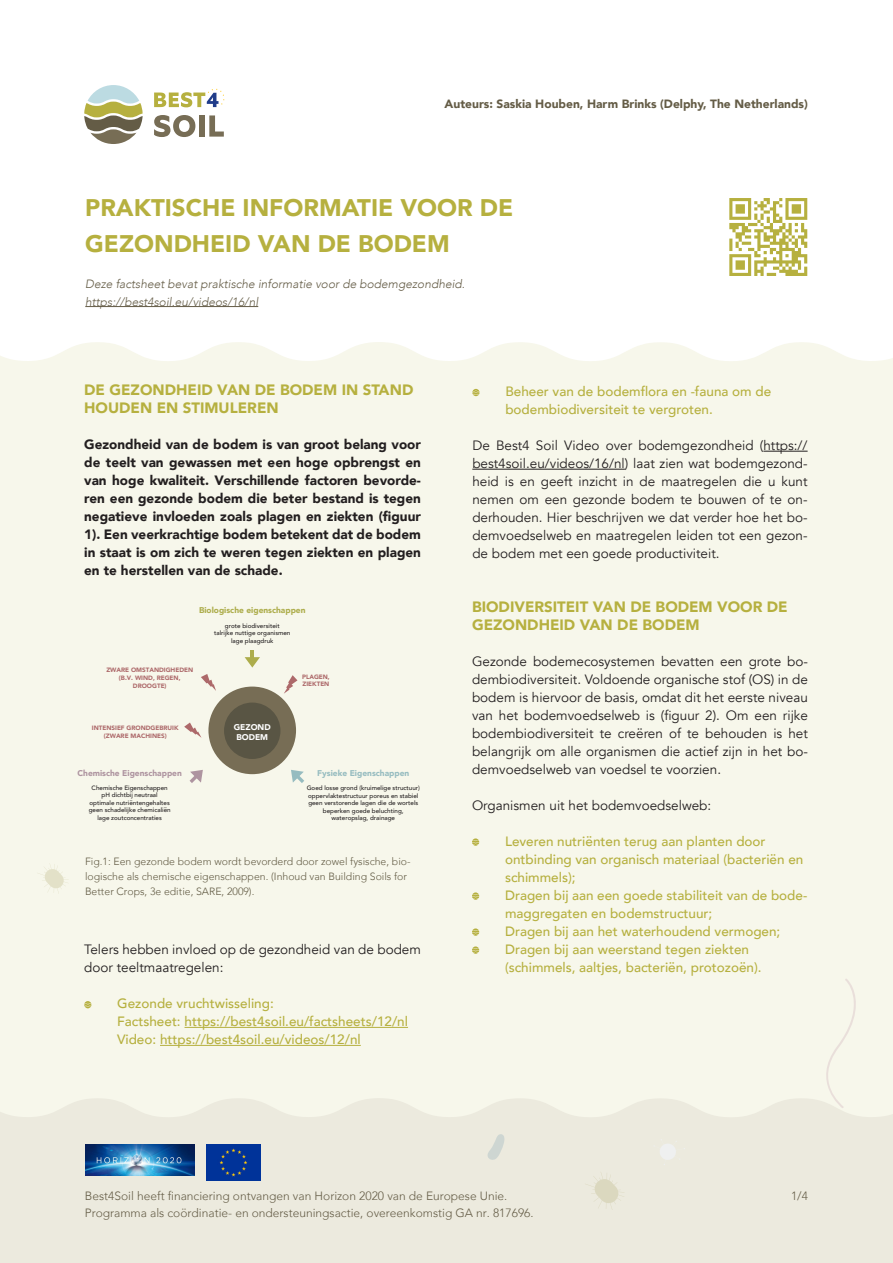
<style>
.page{position:relative;width:893px;height:1263px;background:#fff}
.page>*{position:absolute;margin:0;border:0;box-sizing:border-box;transform-origin:0 0}
.t1{font:900 24px "Avenir";color:#b6b03f}
.t2{font:900 15px/18px "Avenir";color:#b6b03f}
.t3{font:13.5px/18px "Avenir";color:#231f20;text-align:justify}
.t4{font:500 13.5px "Avenir";color:#b6b03f}
.t5{font:900 13.5px/18px "Avenir";color:#231f20;text-align:justify}
.t6{font:300 12px "Avenir";color:#645c46}
.t7{font:italic 300 12px "Avenir";color:#645c46}
.t8{font:900 12px "Avenir";color:#645c46}
.t9{font:300 10.5px/15px "Avenir";color:#635c45}
.t10{font:900 8.4px "Avenir";color:#adad4b}
.t11{font:900 8.4px "Avenir";color:#ae94a0}
.t12{font:900 8.4px "Avenir";color:#96bcc0}
.t13{font:900 8.25px/10.1px "Avenir";color:#fff;text-align:center}
.t14{font:500 6.3px/7.5px "Avenir";color:#231f20;text-align:center}
.t15{font:900 6.3px/7.5px "Avenir";color:#ad696a;text-align:center}
</style>
<div class="page">
<div style="left:0;top:342px;width:893px;height:756px;background:#f7f7eb"></div>
<div style="left:0;top:1098px;width:893px;height:165px;background:#eceade"></div>
<svg style="left:585px;top:1172px;width:40px;height:38px;background:#e6e4d4"></svg>
<div style="left:810px;top:978px;width:54px;height:130px;background:#f7f7eb"></div>
<svg style="left:653px;top:1139px;width:32px;height:26px"></svg>
<svg style="left:487px;top:1134px;width:19px;height:27px"></svg>
<svg style="left:37px;top:863px;width:32px;height:31px"></svg>
<img style="left:85px;top:1144px;width:109px;height:31px">
<img style="left:207px;top:1144px;width:53px;height:36px">
<div style="left:208px;top:686px;width:88px;height:88px;background:#776d55;border-radius:50%"></div>
<div style="left:224px;top:702px;width:56px;height:57px;background:#595544;border-radius:50%"></div>
<svg style="left:245px;top:650px;width:15px;height:17px"></svg>
<svg style="left:291px;top:770px;width:13px;height:13px"></svg>
<svg style="left:190px;top:770px;width:13px;height:13px"></svg>
<svg style="left:201px;top:674px;width:15px;height:17px"></svg>
<svg style="left:184px;top:722px;width:17px;height:16px"></svg>
<svg style="left:284px;top:675px;width:13px;height:19px"></svg>
<hr style="left:184px;top:1027px;width:224px;height:1px;background:#b6b03f">
<hr style="left:160px;top:1045px;width:201px;height:1px;background:#b6b03f">
<svg style="left:84px;top:1001px;width:7px;height:7px"></svg>
<hr style="left:85px;top:306px;width:173px;height:1px;background:#645c46">
<svg style="left:84px;top:85px;width:59px;height:59px"></svg>
<svg style="left:154px;top:115px;width:41px;height:22px"></svg>
<div style="left:199px;top:115px;width:6px;height:22px;background:#776d55"></div>
<svg style="left:209px;top:115px;width:15px;height:22px"></svg>
<svg style="left:154px;top:89px;width:70px;height:18px"></svg>
<svg style="left:472px;top:838px;width:7px;height:8px"></svg>
<svg style="left:472px;top:892px;width:7px;height:8px"></svg>
<svg style="left:472px;top:928px;width:7px;height:8px"></svg>
<svg style="left:472px;top:946px;width:7px;height:8px"></svg>
<svg style="left:729px;top:198px;width:78px;height:78px"></svg>
<hr style="left:763px;top:451px;width:45px;height:1px;background:#231f20">
<hr style="left:472px;top:469px;width:153px;height:1px;background:#231f20">
<svg style="left:472px;top:389px;width:8px;height:7px"></svg>
<p class="t8" style="left:445px;top:93px;width:365px">Auteurs: Saskia Houben, Harm Brinks (Delphy, The Netherlands)</p>
<p class="t1" style="left:85px;top:187px;width:429px">PRAKTISCHE INFORMATIE VOOR DE</p>
<p class="t1" style="left:85px;top:223px;width:366px">GEZONDHEID VAN DE BODEM</p>
<p class="t7" style="left:85px;top:276px;width:381px">Deze factsheet bevat praktische informatie voor de bodemgezondheid.</p>
<p class="t7" style="left:85px;top:294px;width:174px">https://best4soil.eu/videos/16/nl</p>
<p class="t2" style="left:84px;top:381px;width:331px">DE GEZONDHEID VAN DE BODEM IN STAND<br>HOUDEN EN STIMULEREN</p>
<p class="t5" style="left:84px;top:435px;width:338px">Gezondheid van de bodem is van groot belang voor de teelt van gewassen met een hoge opbrengst en van hoge kwaliteit. Verschillende factoren bevorde&shy;ren een gezonde bodem die beter bestand is tegen negatieve invloeden zoals plagen en ziekten (figuur 1). Een veerkrachtige bodem betekent dat de bodem in staat is om zich te weren tegen ziekten en plagen en te herstellen van de schade.</p>
<p class="t10" style="left:199px;top:603px;width:108px">Biologische eigenschappen</p>
<p class="t14" style="left:214px;top:621px;width:78px">grote biodiversiteit<br>talrijke nuttige organismen lage plaagdruk</p>
<p class="t15" style="left:106px;top:666px;width:88px">ZWARE OMSTANDIGHEDEN (B.V. WIND, REGEN,<br>DROOGTE)</p>
<p class="t15" style="left:92px;top:724px;width:88px">INTENSIEF GRONDGEBRUIK (ZWARE MACHINES)</p>
<p class="t11" style="left:78px;top:765px;width:106px">Chemische Eigenschappen</p>
<p class="t14" style="left:89px;top:783px;width:83px">Chemische Eigenschappen pH dichtbij neutraal optimale nutriëntengehaltes geen schadelijke chemicaliën lage zoutconcentraties</p>
<p class="t13" style="left:234px;top:722px;width:38px">GEZOND<br>BODEM</p>
<p class="t15" style="left:302px;top:672px;width:29px;text-align:left">PLAGEN,<br>ZIEKTEN</p>
<p class="t12" style="left:317px;top:766px;width:93px">Fysieke Eigenschappen</p>
<p class="t14" style="left:307px;top:784px;width:115px">Goed losse grond (kruimelige structuur) oppervlaktestructuur poreus en stabiel geen verstorende lagen die de wortels beperken goede beluchting, wateropslag, drainage</p>
<p class="t9" style="left:85px;top:854px;width:327px">Fig.1: Een gezonde bodem wordt bevorderd door zowel fysische, bio&shy;logische als chemische eigenschappen. (Inhoud van Building Soils for<br>Better Crops, 3e editie, SARE, 2009).</p>
<p class="t3" style="left:84px;top:941px;width:338px">Telers hebben invloed op de gezondheid van de bodem door teeltmaatregelen:</p>
<p class="t4" style="left:117px;top:992px;width:158px">Gezonde vruchtwisseling:</p>
<p class="t4" style="left:117px;top:1010px;width:292px">Factsheet: https://best4soil.eu/factsheets/12/nl</p>
<p class="t4" style="left:117px;top:1028px;width:245px">Video: https://best4soil.eu/videos/12/nl</p>
<p class="t4" style="left:505px;top:380px;width:267px">Beheer van de bodemflora en -fauna om de</p>
<p class="t4" style="left:505px;top:398px;width:209px">bodembiodiversiteit te vergroten.</p>
<p class="t3" style="left:472px;top:437px;width:337px">De Best4 Soil Video over bodemgezondheid (https:// best4soil.eu/videos/16/nl) laat zien wat bodemgezond&shy;heid is en geeft inzicht in de maatregelen die u kunt nemen om een gezonde bodem te bouwen of te on&shy;derhouden. Hier beschrijven we dat verder hoe het bo&shy;demvoedselweb en maatregelen leiden tot een gezon&shy;de bodem met een goede productiviteit.</p>
<p class="t2" style="left:472px;top:597px;width:317px">BIODIVERSITEIT VAN DE BODEM VOOR DE<br>GEZONDHEID VAN DE BODEM</p>
<p class="t3" style="left:472px;top:653px;width:337px">Gezonde bodemecosystemen bevatten een grote bo&shy;dembiodiversiteit. Voldoende organische stof (OS) in de bodem is hiervoor de basis, omdat dit het eerste niveau van het bodemvoedselweb is (figuur 2). Om een rijke bodembiodiversiteit te creëren of te behouden is het belangrijk om alle organismen die actief zijn in het bo&shy;demvoedselweb van voedsel te voorzien.</p>
<p class="t3" style="left:472px;top:796px;width:241px">Organismen uit het bodemvoedselweb:</p>
<p class="t4" style="left:505px;top:829px;width:262px">Leveren nutriënten terug aan planten door</p>
<p class="t4" style="left:505px;top:847px;width:300px">ontbinding van organisch materiaal (bacteriën en</p>
<p class="t4" style="left:505px;top:865px;width:72px">schimmels);</p>
<p class="t4" style="left:505px;top:883px;width:304px">Dragen bij aan een goede stabiliteit van de bode-</p>
<p class="t4" style="left:505px;top:901px;width:209px">maggregaten en bodemstructuur;</p>
<p class="t4" style="left:505px;top:919px;width:277px">Dragen bij aan het waterhoudend vermogen;</p>
<p class="t4" style="left:505px;top:937px;width:246px">Dragen bij aan weerstand tegen ziekten</p>
<p class="t4" style="left:505px;top:955px;width:258px">(schimmels, aaltjes, bacteriën, protozoën).</p>
<p class="t6" style="left:85px;top:1189px;width:424px">Best4Soil heeft financiering ontvangen van Horizon 2020 van de Europese Unie.</p>
<p class="t6" style="left:85px;top:1205px;width:450px">Programma als coördinatie- en ondersteuningsactie, overeenkomstig GA nr. 817696.</p>
<p class="t6" style="left:791px;top:1189px;width:18px">1/4</p>
</div>
